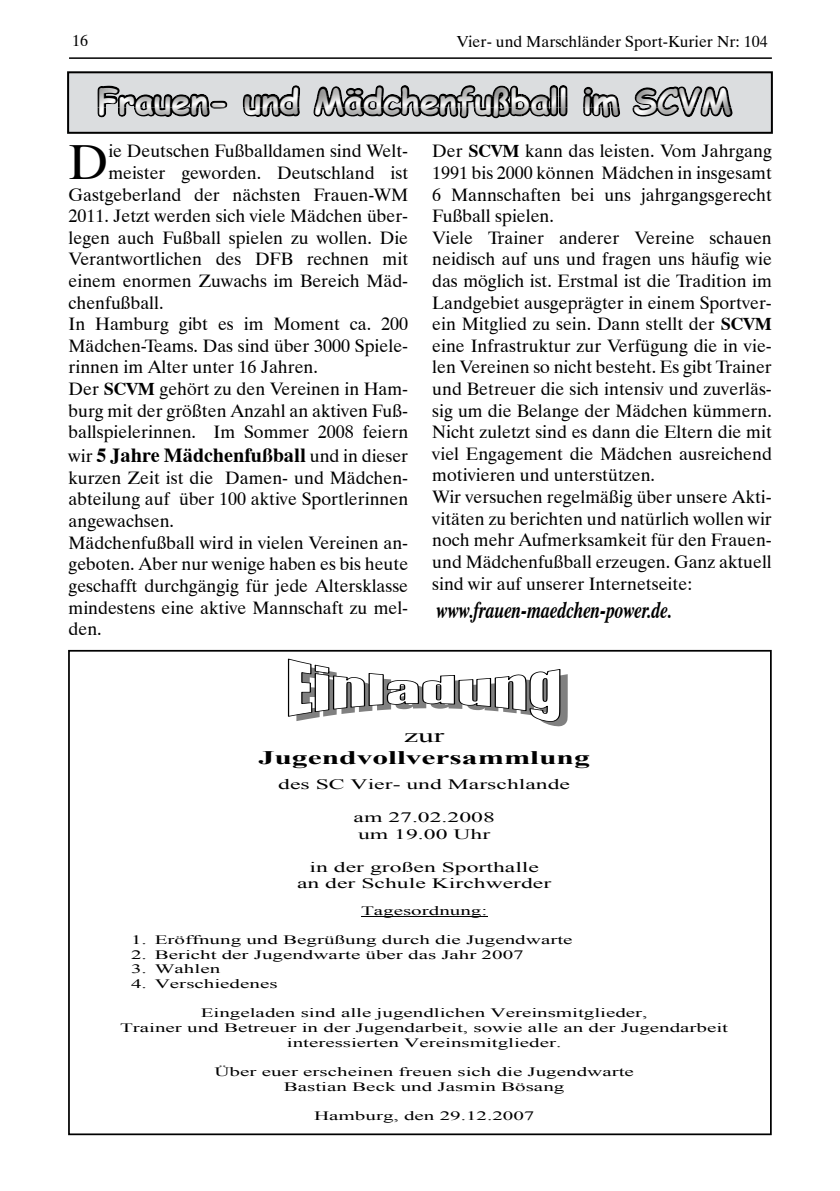
<style>
.page{position:relative;width:840px;height:1191px;background:#fff}
.page>*{position:absolute;margin:0;border:0;box-sizing:border-box;transform-origin:0 0}
.t1{font:49.2px "Dutch 801 BT";color:#000}
.t2{font:700 34px "Comic Sans MS";color:#fff}
.t3{font:italic 700 23.2px "Dutch 801 BT";color:#000;scale:.78 1}
.t4{font:700 20px "Dutch 801 BT";color:#000}
.t5{font:700 19.2px "Times New Roman";color:#000;scale:1.64 1}
.t6{font:19.2px "Times New Roman";color:#000;scale:1.64 1}
.t7{font:18px/21.6px "Dutch 801 BT";color:#000}
.t8{font:16px "Dutch 801 BT";color:#000}
.t9{font:14.4px/16.6px "Times New Roman";color:#000;text-align:center;scale:1.64 1}
.t10{font:12.8px/14.6px "Times New Roman";color:#000;text-align:center;scale:1.64 1}
.s1{font-weight:700}
.s2{font-weight:400;font-size:18px}
</style>
<div class="page">
<hr style="left:69px;top:57px;width:702px;height:2px;background:#000">
<svg style="left:287px;top:658px;width:280px;height:68px"></svg>
<hr style="left:361px;top:916px;width:126px;height:1px;background:#000">
<div style="left:68px;top:650px;width:703px;height:485px;border:2px solid #000"></div>
<div style="left:85px;top:67px;width:696px;height:70px;background:#000;opacity:.5"></div>
<p class="t8" style="left:72px;top:31px;width:17px">16</p>
<p class="t8" style="left:456px;top:32px;width:313px">Vier- und Marschländer Sport-Kurier Nr: 104</p>
<h2 class="t2" style="left:98px;top:76px;width:634px">Frauen- und Mädchenfußball im SCVM</h2>
<h1 class="t1" style="left:69px;top:132px;width:41px">D</h1>
<p class="t7" style="left:108px;top:140px;width:301px">ie Deutschen Fußballdamen sind Welt-</p>
<p class="t7" style="left:108px;top:162px;width:301px">meister geworden. Deutschland ist</p>
<p class="t7" style="left:69px;top:183px;width:341px">Gastgeberland der nächsten Frauen-WM</p>
<p class="t7" style="left:69px;top:205px;width:341px">2011. Jetzt werden sich viele Mädchen über-</p>
<p class="t7" style="left:69px;top:227px;width:341px">legen auch Fußball spielen zu wollen. Die</p>
<p class="t7" style="left:69px;top:248px;width:341px">Verantwortlichen des DFB rechnen mit</p>
<p class="t7" style="left:69px;top:270px;width:341px">einem enormen Zuwachs im Bereich Mäd-</p>
<p class="t7" style="left:69px;top:291px;width:96px">chenfußball.</p>
<p class="t7" style="left:69px;top:313px;width:341px">In Hamburg gibt es im Moment ca. 200</p>
<p class="t7" style="left:69px;top:335px;width:341px">Mädchen-Teams. Das sind über 3000 Spiele-</p>
<p class="t7" style="left:69px;top:356px;width:251px">rinnen im Alter unter 16 Jahren.</p>
<p class="t7" style="left:69px;top:378px;width:341px">Der <span class="s1">SCVM</span> gehört zu den Vereinen in Ham-</p>
<p class="t7" style="left:69px;top:399px;width:341px">burg mit der größten Anzahl an aktiven Fuß-</p>
<p class="t7" style="left:69px;top:421px;width:341px">ballspielerinnen. Im Sommer 2008 feiern</p>
<p class="t4" style="left:69px;top:443px;width:341px"><span class="s2">wir</span> 5 Jahre Mädchenfußball <span class="s2">und in dieser</span></p>
<p class="t7" style="left:69px;top:467px;width:341px">kurzen Zeit ist die Damen- und Mädchen&shy;abteilung auf über 100 aktive Sportlerinnen angewachsen.<br>Mädchenfußball wird in vielen Vereinen an&shy;geboten. Aber nur wenige haben es bis heute geschafft durchgängig für jede Altersklasse mindestens eine aktive Mannschaft zu mel&shy;den.</p>
<p class="t7" style="left:432px;top:140px;width:341px">Der <span class="s1">SCVM</span> kann das leisten. Vom Jahrgang 1991 bis 2000 können Mädchen in insgesamt 6 Mannschaften bei uns jahrgangsgerecht Fußball spielen.<br>Viele Trainer anderer Vereine schauen neidisch auf uns und fragen uns häufig wie das möglich ist. Erstmal ist die Tradition im Landgebiet ausgeprägter in einem Sportver&shy;ein Mitglied zu sein. Dann stellt der <span class="s1">SCVM </span>eine Infrastruktur zur Verfügung die in vie&shy;len Vereinen so nicht besteht. Es gibt Trainer und Betreuer die sich intensiv und zuverläs&shy;sig um die Belange der Mädchen kümmern.<br>Nicht zuletzt sind es dann die Eltern die mit viel Engagement die Mädchen ausreichend motivieren und unterstützen.<br>Wir versuchen regelmäßig über unsere Akti&shy;vitäten zu berichten und natürlich wollen wir noch mehr Aufmerksamkeit für den Frauen&shy;und Mädchenfußball erzeugen. Ganz aktuell sind wir auf unserer Internetseite:</p>
<p class="t3" style="left:436px;top:595px;width:303px">www.frauen-maedchen-power.de.</p>
<p class="t6" style="left:404px;top:725px;width:26px">zur</p>
<p class="t5" style="left:258px;top:744px;width:203px">Jugendvollversammlung</p>
<p class="t9" style="left:278px;top:776px;width:179px">des SC Vier- und Marschlande</p>
<p class="t9" style="left:353px;top:809px;width:88px">am 27.02.2008 um 19.00 Uhr</p>
<p class="t9" style="left:297px;top:859px;width:156px">in der großen Sporthalle an der Schule Kirchwerder</p>
<p class="t10" style="left:361px;top:903px;width:78px">Tagesordnung:</p>
<p class="t10" style="left:131px;top:932px;width:270px">1. Eröffnung und Begrüßung durch die Jugendwarte</p>
<p class="t10" style="left:131px;top:947px;width:241px">2. Bericht der Jugendwarte über das Jahr 2007</p>
<p class="t10" style="left:131px;top:961px;width:56px">3. Wahlen</p>
<p class="t10" style="left:131px;top:976px;width:91px">4. Verschiedenes</p>
<p class="t10" style="left:120px;top:1006px;width:372px">Eingeladen sind alle jugendlichen Vereinsmitglieder,<br>Trainer und Betreuer in der Jugendarbeit, sowie alle an der Jugendarbeit interessierten Vereinsmitglieder.</p>
<p class="t10" style="left:214px;top:1064px;width:257px">Über euer erscheinen freuen sich die Jugendwarte<br>Bastian Beck und Jasmin Bösang</p>
<p class="t10" style="left:314px;top:1108px;width:136px">Hamburg, den 29.12.2007</p>
</div>
